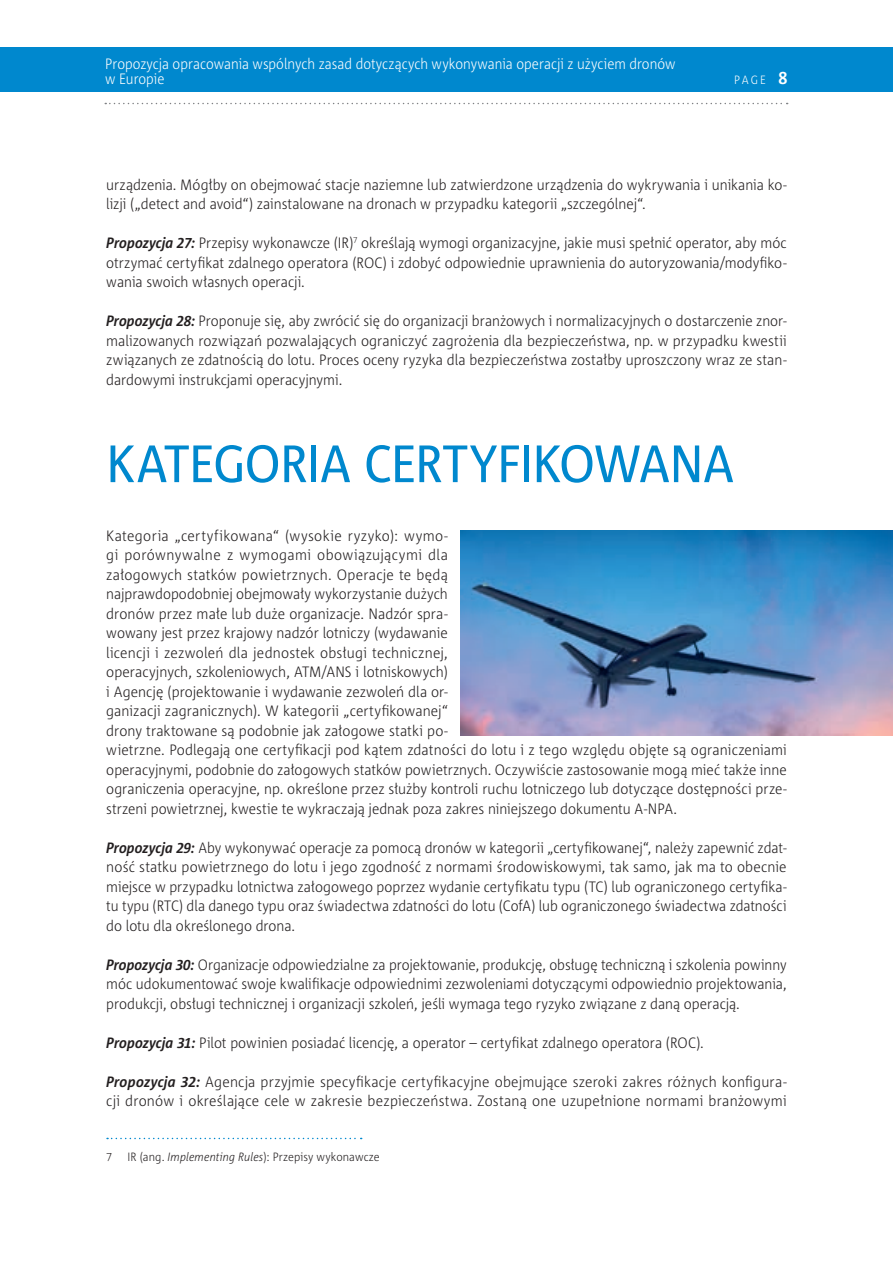
<style>
.page{position:relative;width:893px;height:1263px;background:#fff}
.page>*{position:absolute;margin:0;border:0;box-sizing:border-box;transform-origin:0 0}
.Title_1{font:52.5px "Corpid E1 s S Cd";letter-spacing:-.015em;color:#0088ce}
.Body_text{font:300 15px/19.5px "Corpid E1 s S Cd";letter-spacing:.005em;color:#231f20;text-align:justify}
.t1{font:300 15px/15px "Corpid E1 s S Cd";color:#fff}
.Footnote{font:300 12px "Corpid E1 s S Cd";letter-spacing:.01em;color:#231f20}
.t2{font:300 12px "Corpid E1 s S Cd";color:#fff}
.s1{font-weight:700;font-size:18px}
.s2{font-weight:700;font-style:italic}
.s3{font-style:italic}
</style>
<div class="page">
<div style="left:0;top:47px;width:893px;height:44px;background:#0088ce"></div>
<svg style="left:105px;top:103px;width:683px;height:1px"></svg>
<svg style="left:107px;top:1138px;width:255px;height:1px"></svg>
<img style="left:461px;top:531px;width:432px;height:205px">
<p class="t1" style="left:105px;top:56px;width:572px">Propozycja opracowania wspólnych zasad dotyczących wykonywania operacji z użyciem dronów w Europie</p>
<p class="t2" style="left:734px;top:73px;width:55px">PAGE <span class="s1">8</span></p>
<p class="Body_text" style="left:106px;top:174px;width:682px">urządzenia. Mógłby on obejmować stacje naziemne lub zatwierdzone urządzenia do wykrywania i unikania ko‑ lizji („detect and avoid“) zainstalowane na dronach w przypadku kategorii „szczególnej“.</p>
<p class="Body_text" style="left:106px;top:233px;width:682px"><span class="s2">Propozycja 27:</span> Przepisy wykonawcze (IR)<sup>7</sup> określają wymogi organizacyjne, jakie musi spełnić operator, aby móc otrzymać certyfikat zdalnego operatora (ROC) i zdobyć odpowiednie uprawnienia do autoryzowania/modyfiko‑ wania swoich własnych operacji.</p>
<p class="Body_text" style="left:106px;top:311px;width:682px"><span class="s2">Propozycja 28:</span> Proponuje się, aby zwrócić się do organizacji branżowych i normalizacyjnych o dostarczenie znor‑ malizowanych rozwiązań pozwalających ograniczyć zagrożenia dla bezpieczeństwa, np. w przypadku kwestii związanych ze zdatnością do lotu. Proces oceny ryzyka dla bezpieczeństwa zostałby uproszczony wraz ze stan‑ dardowymi instrukcjami operacyjnymi.</p>
<p class="Title_1" style="left:106px;top:431px;width:629px">KATEGORIA CERTYFIKOWANA</p>
<p class="Body_text" style="left:106px;top:525px;width:682px;text-align:left">Kategoria „certyfikowana“ (wysokie ryzyko): wymo‑<br>gi porównywalne z wymogami obowiązującymi dla<br>załogowych statków powietrznych. Operacje te będą<br>najprawdopodobniej obejmowały wykorzystanie dużych<br>dronów przez małe lub duże organizacje. Nadzór spra‑<br>wowany jest przez krajowy nadzór lotniczy (wydawanie<br>licencji i zezwoleń dla jednostek obsługi technicznej,<br>operacyjnych, szkoleniowych, ATM/ANS i lotniskowych)<br>i Agencję (projektowanie i wydawanie zezwoleń dla or‑<br>ganizacji zagranicznych). W kategorii „certyfikowanej“<br>drony traktowane są podobnie jak załogowe statki po‑<br>wietrzne. Podlegają one certyfikacji pod kątem zdatności do lotu i z tego względu objęte są ograniczeniami operacyjnymi, podobnie do załogowych statków powietrznych. Oczywiście zastosowanie mogą mieć także inne ograniczenia operacyjne, np. określone przez służby kontroli ruchu lotniczego lub dotyczące dostępności prze‑ strzeni powietrznej, kwestie te wykraczają jednak poza zakres niniejszego dokumentu A‑NPA.</p>
<p class="Body_text" style="left:106px;top:837px;width:682px"><span class="s2">Propozycja 29:</span> Aby wykonywać operacje za pomocą dronów w kategorii „certyfikowanej“, należy zapewnić zdat‑ ność statku powietrznego do lotu i jego zgodność z normami środowiskowymi, tak samo, jak ma to obecnie miejsce w przypadku lotnictwa załogowego poprzez wydanie certyfikatu typu (TC) lub ograniczonego certyfika‑ tu typu (RTC) dla danego typu oraz świadectwa zdatności do lotu (CofA) lub ograniczonego świadectwa zdatności do lotu dla określonego drona.</p>
<p class="Body_text" style="left:106px;top:954px;width:682px"><span class="s2">Propozycja 30:</span> Organizacje odpowiedzialne za projektowanie, produkcję, obsługę techniczną i szkolenia powinny móc udokumentować swoje kwalifikacje odpowiednimi zezwoleniami dotyczącymi odpowiednio projektowania, produkcji, obsługi technicznej i organizacji szkoleń, jeśli wymaga tego ryzyko związane z daną operacją.</p>
<p class="Body_text" style="left:106px;top:1032px;width:599px"><span class="s2">Propozycja 31:</span> Pilot powinien posiadać licencję, a operator – certyfikat zdalnego operatora (ROC).</p>
<p class="Body_text" style="left:106px;top:1071px;width:682px"><span class="s2">Propozycja 32:</span> Agencja przyjmie specyfikacje certyfikacyjne obejmujące szeroki zakres różnych konfigura‑ cji dronów i określające cele w zakresie bezpieczeństwa. Zostaną one uzupełnione normami branżowymi</p>
<p class="Footnote" style="left:106px;top:1149px;width:7px">7</p>
<p class="Footnote" style="left:128px;top:1149px;width:254px">IR (ang. <span class="s3">Implementing Rules</span>): Przepisy wykonawcze</p>
</div>
